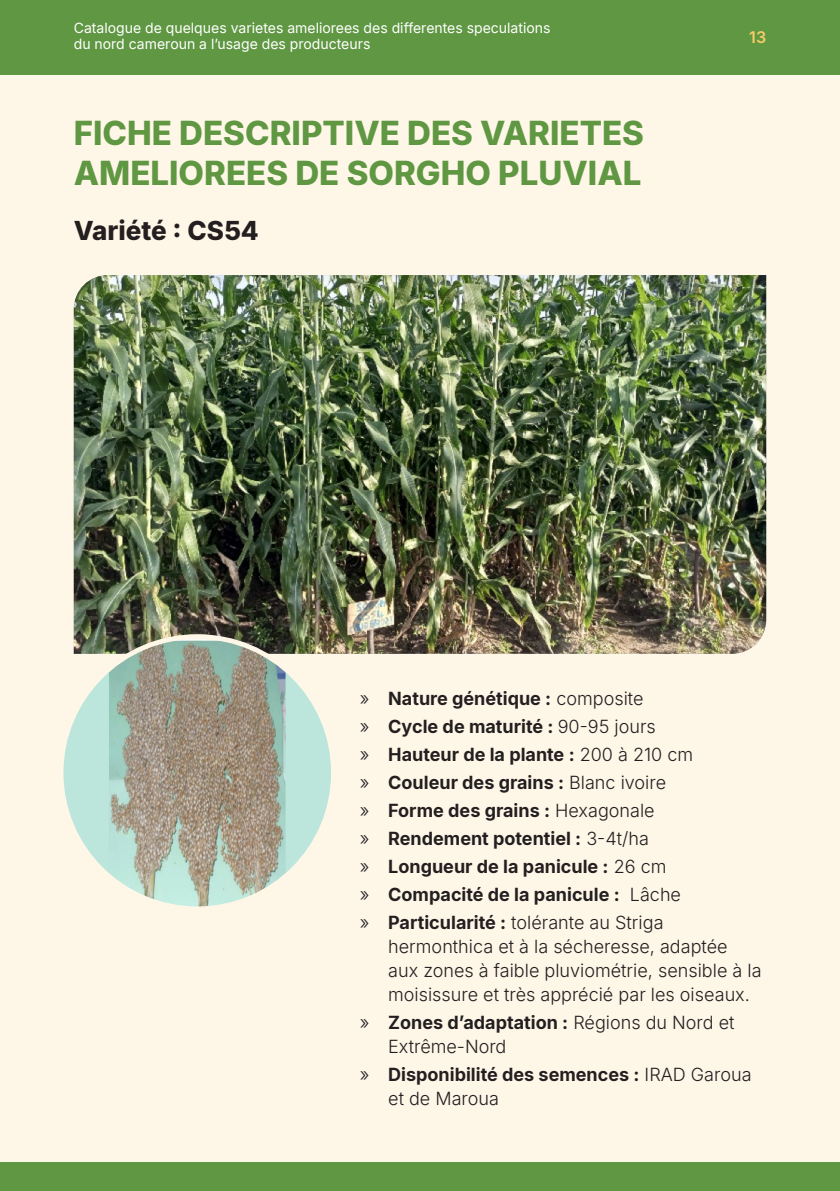
<style>
.page{position:relative;width:840px;height:1191px;background:#fff}
.page>*{position:absolute;margin:0;border:0;box-sizing:border-box;transform-origin:0 0}
.HEADER_0{font:800 33px/39.6px "Inter";color:#5f9742}
.HEADER_1{font:800 26px "Inter";color:#231f20}
.t1{font:700 18px/24px "Inter";color:#231f20}
.t2{font:300 18px/24px "Inter";color:#231f20}
.t3{font:600 16px "Inter";color:#f7cb68}
.t4{font:14px/16.8px "Inter";color:#fff}
.s1{font-weight:300}
.s2{font-weight:700}
</style>
<div class="page">
<div style="left:0;top:0;width:839px;height:1191px;background:#fef7e8"></div>
<div style="left:0;top:0;width:839px;height:75px;background:#5f9742"></div>
<div style="left:0;top:1162px;width:839px;height:29px;background:#5f9742"></div>
<img style="left:74px;top:275px;width:691px;height:379px">
<div style="left:61px;top:636px;width:272px;height:272px;background:#bce6dc;border-radius:50%"></div>
<img style="left:109px;top:638px;width:176px;height:267px">
<p class="t4" style="left:74px;top:19px;width:478px">Catalogue de quelques varietes ameliorees des differentes speculations du nord cameroun a l’usage des producteurs</p>
<p class="HEADER_0" style="left:74px;top:113px;width:571px">FICHE DESCRIPTIVE DES VARIETES<br>AMELIOREES DE SORGHO PLUVIAL</p>
<p class="HEADER_1" style="left:74px;top:211px;width:186px">Variété : CS54</p>
<p class="t3" style="left:748px;top:25px;width:18px">13</p>
<p class="t1" style="left:359px;top:686px;width:285px"><span class="s1">»</span> Nature génétique : <span class="s1">composite</span></p>
<p class="t1" style="left:359px;top:714px;width:297px"><span class="s1">»</span> Cycle de maturité : <span class="s1">90-95 jours</span></p>
<p class="t1" style="left:359px;top:742px;width:335px"><span class="s1">»</span> Hauteur de la plante : <span class="s1">200 à 210 cm</span></p>
<p class="t1" style="left:359px;top:770px;width:307px"><span class="s1">»</span> Couleur des grains : <span class="s1">Blanc ivoire</span></p>
<p class="t1" style="left:359px;top:798px;width:296px"><span class="s1">»</span> Forme des grains : <span class="s1">Hexagonale</span></p>
<p class="t1" style="left:359px;top:826px;width:290px"><span class="s1">»</span> Rendement potentiel : <span class="s1">3-4t/ha</span></p>
<p class="t1" style="left:359px;top:854px;width:308px"><span class="s1">»</span> Longueur de la panicule : <span class="s1">26 cm</span></p>
<p class="t1" style="left:359px;top:882px;width:322px"><span class="s1">»</span> Compacité de la panicule : <span class="s1">Lâche</span></p>
<p class="t2" style="left:388px;top:910px;width:374px;text-indent:-28px">» <span class="s2">Particularité :</span> tolérante au Striga hermonthica et à la sécheresse, adaptée aux zones à faible pluviométrie, sensible à la moisissure et très apprécié par les oiseaux.</p>
<p class="t2" style="left:388px;top:1010px;width:347px;text-indent:-28px">» <span class="s2">Zones d’adaptation :</span> Régions du Nord et<br>Extrême-Nord</p>
<p class="t1" style="left:388px;top:1062px;width:364px;text-indent:-28px"><span class="s1">»</span> Disponibilité des semences : <span class="s1">IRAD Garoua et de Maroua</span></p>
</div>
